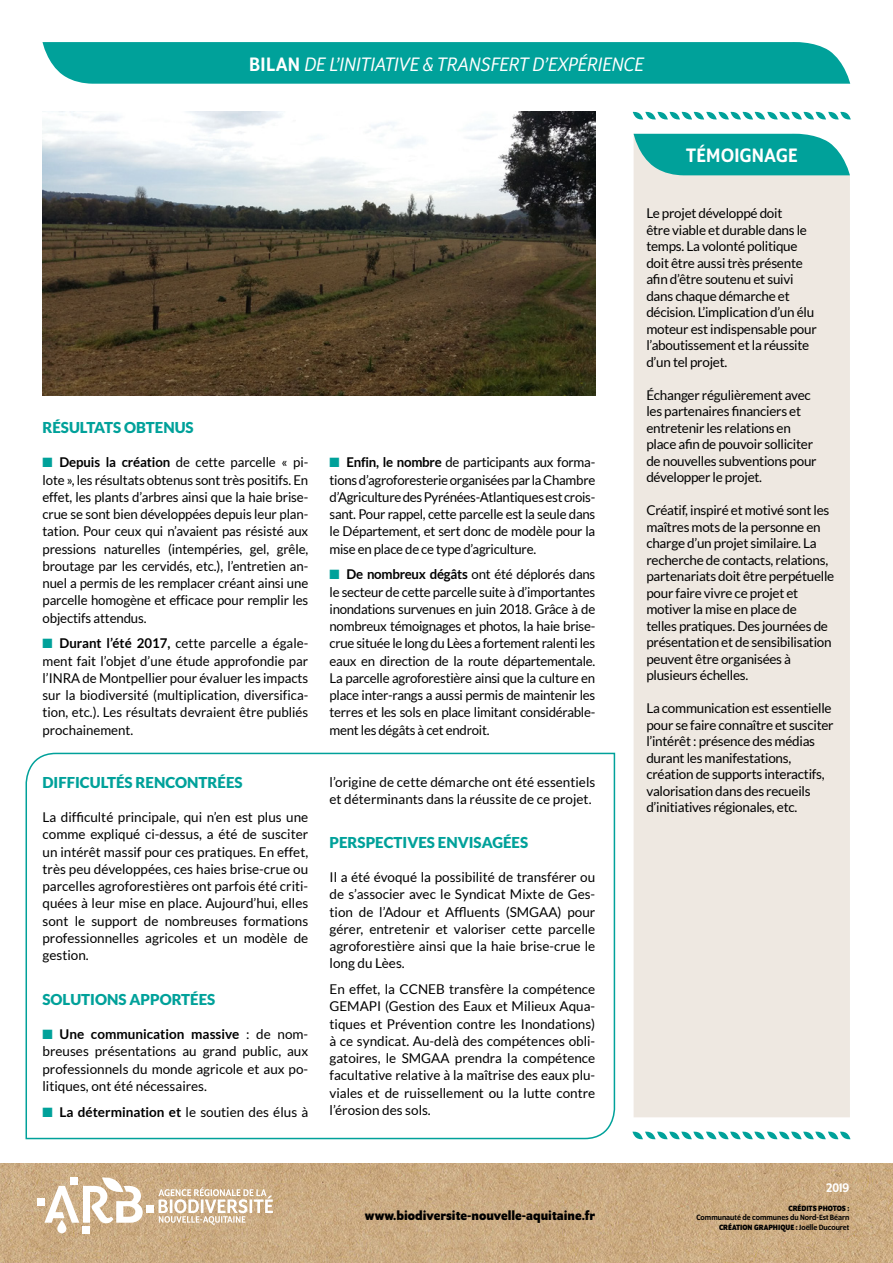
<style>
.page{position:relative;width:893px;height:1263px;background:#fff}
.page>*{position:absolute;margin:0;border:0;box-sizing:border-box;transform-origin:0 0}
.t1{font:italic 21px "Program OT";color:#fff}
.t2{font:500 21px "Program OT";letter-spacing:.02em;color:#fff}
.t3{font:900 15px "Lato";color:#00a19a}
.t4{font:13.5px/17.2px "Lato";letter-spacing:-.02em;color:#000;text-align:justify}
.t5{font:13.5px/17.2px "Lato";color:#000}
.t6{font:700 13.5px "Program OT";color:#000}
.t7{font:700 13.5px "Lato";color:#000}
.t8{font:500 13.5px "Program OT";color:#fff}
.t9{font:500 8.25px/9.9px "Program OT";color:#000;text-align:right}
.t10{font:700 8.25px "Program OT";color:#000}
.s1{font-weight:500;font-style:normal}
.s2{color:#00a19a}
.s3{font-weight:700}
.s4{font-weight:400}
</style>
<div class="page">
<img style="left:43px;top:112px;width:552px;height:284px">
<img style="left:0;top:1163px;width:893px;height:100px">
<div style="left:83px;top:1226px;width:7px;height:7px;background:#fff"></div>
<div style="left:57px;top:1220px;width:9px;height:13px;background:#fff;border-radius:5px"></div>
<div style="left:37px;top:1198px;width:7px;height:7px;background:#fff"></div>
<div style="left:146px;top:1205px;width:7px;height:7px;background:#fff"></div>
<svg style="left:44px;top:1177px;width:99px;height:46px"></svg>
<svg style="left:159px;top:1187px;width:114px;height:38px"></svg>
<div style="left:634px;top:175px;width:216px;height:942px;background:#eee8e1"></div>
<svg style="left:25px;top:752px;width:591px;height:388px"></svg>
<svg style="left:43px;top:42px;width:807px;height:42px;background:#09a49d"></svg>
<svg style="left:634px;top:133px;width:216px;height:42px;background:#1faba5"></svg>
<svg style="left:632px;top:1131px;width:218px;height:9px"></svg>
<svg style="left:633px;top:111px;width:218px;height:9px"></svg>
<h1 class="t1" style="left:249px;top:53px;width:396px"><span class="s1">BILAN</span> DE L’INITIATIVE &amp; TRANSFERT D’EXPÉRIENCE</h1>
<h1 class="t2" style="left:686px;top:143px;width:113px">TÉMOIGNAGE</h1>
<p class="t3" style="left:43px;top:419px;width:153px">RÉSULTATS OBTENUS</p>
<p class="t4" style="left:43px;top:454px;width:267px"><span class="s2">■</span> <span class="s3">Depuis la création</span> de cette parcelle « pi&shy;lote », les résultats obtenus sont très positifs. En effet, les plants d’arbres ainsi que la haie brise&shy;crue se sont bien développées depuis leur plan&shy;tation. Pour ceux qui n’avaient pas résisté aux pressions naturelles (intempéries, gel, grêle, broutage par les cervidés, etc.), l’entretien an&shy;nuel a permis de les remplacer créant ainsi une parcelle homogène et efficace pour remplir les objectifs attendus.</p>
<p class="t4" style="left:43px;top:635px;width:267px"><span class="s2">■</span> <span class="s3">Durant l’été 2017,</span> cette parcelle a égale&shy;ment fait l’objet d’une étude approfondie par l’INRA de Montpellier pour évaluer les impacts sur la biodiversité (multiplication, diversifica&shy;tion, etc.). Les résultats devraient être publiés prochainement.</p>
<p class="t3" style="left:43px;top:774px;width:202px">DIFFICULTÉS RENCONTRÉES</p>
<p class="t4" style="left:43px;top:809px;width:267px">La difficulté principale, qui n’en est plus une comme expliqué ci-dessus, a été de susciter un intérêt massif pour ces pratiques. En effet, très peu développées, ces haies brise-crue ou parcelles agroforestières ont parfois été criti&shy;quées à leur mise en place. Aujourd’hui, elles sont le support de nombreuses formations professionnelles agricoles et un modèle de gestion.</p>
<p class="t3" style="left:43px;top:990px;width:174px">SOLUTIONS APPORTÉES</p>
<p class="t4" style="left:43px;top:1025px;width:267px"><span class="s2">■</span> <span class="s3">Une communication massive</span> : de nom&shy;breuses présentations au grand public, aux professionnels du monde agricole et aux po&shy;litiques, ont été nécessaires.</p>
<p class="t7" style="left:43px;top:1104px;width:267px"><span class="s2">■</span> La détermination et <span class="s4">le soutien des élus à</span></p>
<p class="t4" style="left:330px;top:454px;width:267px"><span class="s2">■</span> <span class="s3">Enfin, le nombre</span> de participants aux forma&shy;tions d’agroforesterie organisées par la Chambre d’Agriculture des Pyrénées-Atlantiques est crois&shy;sant. Pour rappel, cette parcelle est la seule dans le Département, et sert donc de modèle pour la mise en place de ce type d’agriculture.</p>
<p class="t4" style="left:330px;top:566px;width:267px"><span class="s2">■</span> <span class="s3">De nombreux dégâts</span> ont été déplorés dans le secteur de cette parcelle suite à d’importantes inondations survenues en juin 2018. Grâce à de nombreux témoignages et photos, la haie brise&shy;crue située le long du Lèes a fortement ralenti les eaux en direction de la route départementale.<br>La parcelle agroforestière ainsi que la culture en place inter-rangs a aussi permis de maintenir les terres et les sols en place limitant considérable&shy;ment les dégâts à cet endroit.</p>
<p class="t5" style="left:330px;top:773px;width:267px">l’origine de cette démarche ont été essentiels et déterminants dans la réussite de ce projet.</p>
<p class="t3" style="left:330px;top:833px;width:200px">PERSPECTIVES ENVISAGÉES</p>
<p class="t4" style="left:330px;top:868px;width:267px">Il a été évoqué la possibilité de transférer ou de s’associer avec le Syndicat Mixte de Ges&shy;tion de l’Adour et Affluents (SMGAA) pour gérer, entretenir et valoriser cette parcelle agroforestière ainsi que la haie brise-crue le long du Lèes.</p>
<p class="t4" style="left:330px;top:980px;width:267px">En effet, la CCNEB transfère la compétence GEMAPI (Gestion des Eaux et Milieux Aqua&shy;tiques et Prévention contre les Inondations) à ce syndicat. Au-delà des compétences obli&shy;gatoires, le SMGAA prendra la compétence facultative relative à la maîtrise des eaux plu&shy;viales et de ruissellement ou la lutte contre l’érosion des sols.</p>
<p class="t6" style="left:365px;top:1208px;width:232px">www.biodiversite-nouvelle-aquitaine.fr</p>
<p class="t4" style="left:646px;top:205px;width:172px;line-height:16.5px;text-align:left">Le projet développé doit<br>être viable et durable dans le temps. La volonté politique doit être aussi très présente afin d’être soutenu et suivi dans chaque démarche et décision. L’implication d’un élu moteur est indispensable pour l’aboutissement et la réussite d’un tel projet.</p>
<p class="t4" style="left:646px;top:386px;width:172px;line-height:16.5px;text-align:left">Échanger régulièrement avec les partenaires financiers et entretenir les relations en place afin de pouvoir solliciter de nouvelles subventions pour développer le projet.</p>
<p class="t4" style="left:646px;top:502px;width:190px;line-height:16.5px;text-align:left">Créatif, inspiré et motivé sont les maîtres mots de la personne en charge d’un projet similaire. La recherche de contacts, relations, partenariats doit être perpétuelle pour faire vivre ce projet et motiver la mise en place de<br>telles pratiques. Des journées de présentation et de sensibilisation peuvent être organisées à plusieurs échelles.</p>
<p class="t4" style="left:646px;top:700px;width:189px;line-height:16.5px;text-align:left">La communication est essentielle pour se faire connaître et susciter l’intérêt : présence des médias durant les manifestations, création de supports interactifs, valorisation dans des recueils d’initiatives régionales, etc.</p>
<p class="t8" style="left:827px;top:1180px;width:24px">2019</p>
<p class="t10" style="left:788px;top:1203px;width:62px">CRÉDITS PHOTOS :</p>
<p class="t9" style="left:696px;top:1213px;width:154px">Communauté de communes du Nord-Est Béarn<br><span class="s3">CRÉATION GRAPHIQUE :</span> Joëlle Ducouret</p>
</div>
